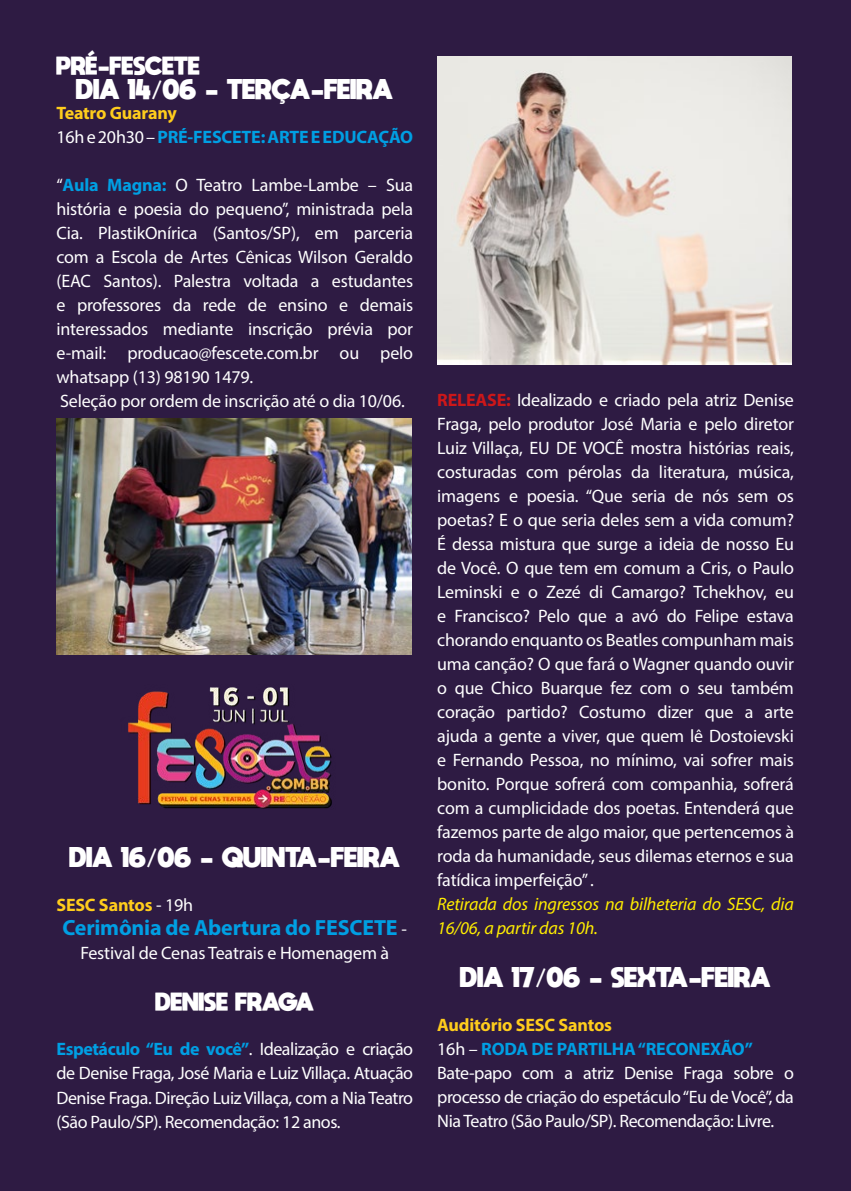
<style>
.page{position:relative;width:851px;height:1191px;background:#fff}
.page>*{position:absolute;margin:0;border:0;box-sizing:border-box;transform-origin:0 0}
.t1{font:700 22px "Myriad Pro";letter-spacing:-.01em;color:#009fe3}
.t2{font:800 20px "moon get";letter-spacing:-.01em;color:#fff}
.t3{font:18px/24px "Myriad Pro";letter-spacing:-.01em;color:#fff}
.t4{font:italic 18px/24px "Myriad Pro";letter-spacing:-.01em;color:#ffed00}
.t5{font:700 18px/24px "Myriad Pro";letter-spacing:-.01em;color:#009fe3}
.t6{font:800 18px "moon get";letter-spacing:-.01em;color:#fff}
.t7{font:700 18px "Myriad Pro";letter-spacing:-.01em;color:#ffcd1c}
.s1{color:#ffcd1c}
.s2{font-weight:400;color:#fff}
.s3{font-weight:700;color:#009fe3}
.s4{font-weight:400;font-size:18px;color:#fff}
.s5{font-weight:700;color:#cd1719}
.s6{font-weight:700;color:#ffcd1c}
</style>
<div class="page">
<div style="left:0;top:0;width:850px;height:1191px;background:#2e1b43"></div>
<img style="left:128px;top:687px;width:204px;height:122px">
<img style="left:437px;top:57px;width:354px;height:308px">
<img style="left:56px;top:419px;width:355px;height:235px">
<p class="t6" style="left:56px;top:54px;width:145px">PRÉ-FESCETE</p>
<p class="t2" style="left:76px;top:76px;width:318px">DIA 14/06 - TERÇA-FEIRA</p>
<p class="t5" style="left:56px;top:100px;width:358px"><span class="s1">Teatro Guarany<br></span><span class="s2">16h e 20h30 –</span> PRÉ-FESCETE: ARTE E EDUCAÇÃO</p>
<p class="t3" style="left:56px;top:173px;width:358px">“<span class="s3">Aula Magna:</span> O Teatro Lambe-Lambe – Sua história e poesia do pequeno”, ministrada pela Cia. PlastikOnírica (Santos/SP), em parceria com a Escola de Artes Cênicas Wilson Geraldo (EAC Santos). Palestra voltada a estudantes e professores da rede de ensino e demais interessados mediante inscrição prévia por e-mail: producao@fescete.com.br ou pelo whatsapp (13) 98190 1479.<br>Seleção por ordem de inscrição até o dia 10/06.</p>
<p class="t2" style="left:69px;top:844px;width:332px">DIA 16/06 - QUINTA-FEIRA</p>
<p class="t7" style="left:56px;top:893px;width:138px">SESC Santos <span class="s2">- 19h</span></p>
<p class="t1" style="left:62px;top:913px;width:346px">Cerimônia de Abertura do FESCETE <span class="s4">-</span></p>
<p class="t3" style="left:80px;top:941px;width:310px">Festival de Cenas Teatrais e Homenagem à</p>
<p class="t6" style="left:155px;top:990px;width:160px">DENISE FRAGA</p>
<p class="t3" style="left:56px;top:1037px;width:358px;text-align:justify"><span class="s3">Espetáculo “Eu de você”</span>. Idealização e criação de Denise Fraga, José Maria e Luiz Villaça. Atuação Denise Fraga. Direção Luiz Villaça, com a Nia Teatro (São Paulo/SP). Recomendação: 12 anos.</p>
<p class="t3" style="left:437px;top:388px;width:358px;text-align:justify"><span class="s5">RELEASE:</span> Idealizado e criado pela atriz Denise Fraga, pelo produtor José Maria e pelo diretor Luiz Villaça, EU DE VOCÊ mostra histórias reais, costuradas com pérolas da literatura, música, imagens e poesia. “Que seria de nós sem os poetas? E o que seria deles sem a vida comum?<br>É dessa mistura que surge a ideia de nosso Eu de Você. O que tem em comum a Cris, o Paulo Leminski e o Zezé di Camargo? Tchekhov, eu e Francisco? Pelo que a avó do Felipe estava chorando enquanto os Beatles compunham mais uma canção? O que fará o Wagner quando ouvir o que Chico Buarque fez com o seu também coração partido? Costumo dizer que a arte ajuda a gente a viver, que quem lê Dostoievski e Fernando Pessoa, no mínimo, vai sofrer mais bonito. Porque sofrerá com companhia, sofrerá com a cumplicidade dos poetas. Entenderá que fazemos parte de algo maior, que pertencemos à roda da humanidade, seus dilemas eternos e sua fatídica imperfeição” .</p>
<p class="t4" style="left:437px;top:892px;width:358px">Retirada dos ingressos na bilheteria do SESC, dia<br>16/06, a partir das 10h.</p>
<p class="t2" style="left:460px;top:964px;width:312px">DIA 17/06 - SEXTA-FEIRA</p>
<p class="t3" style="left:437px;top:1012px;width:358px"><span class="s6">Auditório SESC Santos<br></span>16h – <span class="s3">RODA DE PARTILHA “RECONEXÃO” </span>Bate-papo com a atriz Denise Fraga sobre o processo de criação do espetáculo “Eu de Você”, da Nia Teatro (São Paulo/SP). Recomendação: Livre.</p>
</div>
